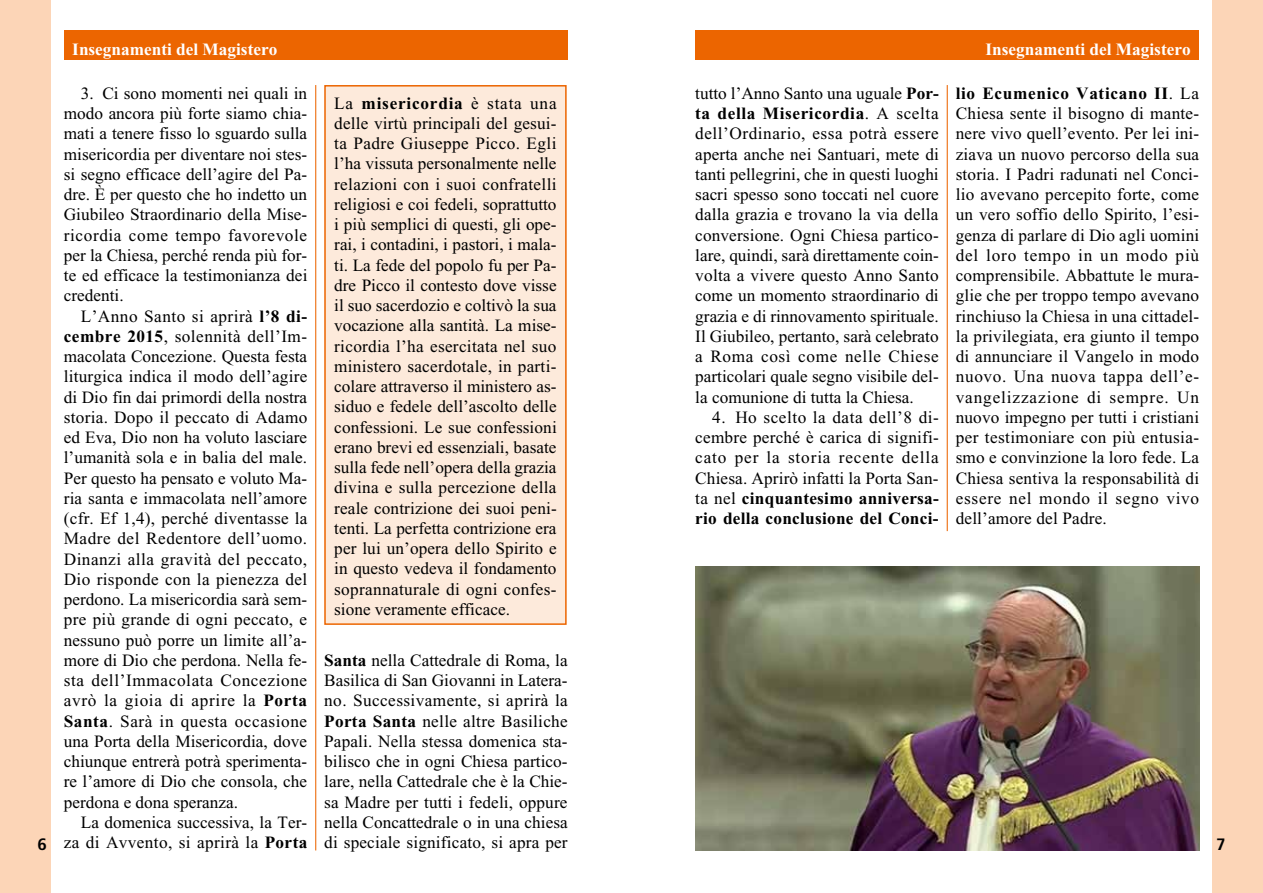
<style>
.page{position:relative;width:1263px;height:893px;background:#fff}
.page>*{position:absolute;margin:0;border:0;box-sizing:border-box;transform-origin:0 0}
.t1{font:17.25px/20.2px "Times New Roman";letter-spacing:.005em;color:#000;text-align:justify}
.t2{font:700 17.25px "Times New Roman";color:#fff}
.t3{font:700 condensed 16.5px "Frutiger";color:#000;scale:1.1 1}
.s1{font-weight:700}
</style>
<div class="page">
<hr style="left:315px;top:85px;width:1px;height:765px;background:#ec6500">
<div style="left:64px;top:30px;width:504px;height:30px;background:#ec6500"></div>
<div style="left:0;top:0;width:51px;height:893px;background:#fcd5b7"></div>
<div style="left:695px;top:30px;width:504px;height:30px;background:#ec6500"></div>
<div style="left:1212px;top:0;width:51px;height:893px;background:#fcd5b7"></div>
<hr style="left:947px;top:85px;width:1px;height:446px;background:#ec6500">
<div style="left:325px;top:86px;width:241px;height:538px;background:#fdeadb"></div>
<div style="left:324px;top:85px;width:243px;height:540px;border:2px solid #ec6500"></div>
<img style="left:695px;top:567px;width:504px;height:283px">
<p class="t2" style="left:72px;top:40px;width:207px">Insegnamenti del Magistero</p>
<p class="t2" style="left:985px;top:40px;width:207px">Insegnamenti del Magistero</p>
<p class="t1" style="left:695px;top:83px;width:245px">tutto l’Anno Santo una uguale <span class="s1">Por&shy;ta della Misericordia</span>. A scelta dell’Ordinario, essa potrà essere aperta anche nei Santuari, mete di tanti pellegrini, che in questi luoghi sacri spesso sono toccati nel cuore dalla grazia e trovano la via della conversione. Ogni Chiesa partico&shy;lare, quindi, sarà direttamente coin&shy;volta a vivere questo Anno Santo come un momento straordinario di grazia e di rinnovamento spirituale.<br>Il Giubileo, pertanto, sarà celebrato a Roma così come nelle Chiese particolari quale segno visibile del&shy;la comunione di tutta la Chiesa.</p>
<p class="t1" style="left:695px;top:407px;width:245px;text-indent:17px">4. Ho scelto la data dell’8 di&shy;cembre perché è carica di signifi&shy;cato per la storia recente della Chiesa. Aprirò infatti la Porta San&shy;ta nel <span class="s1">cinquantesimo anniversa&shy;rio della conclusione del Conci-</span></p>
<p class="t1" style="left:64px;top:83px;width:245px;text-indent:17px">3. Ci sono momenti nei quali in modo ancora più forte siamo chia&shy;mati a tenere fisso lo sguardo sulla misericordia per diventare noi stes&shy;si segno efficace dell’agire del Pa&shy;dre. È per questo che ho indetto un Giubileo Straordinario della Mise&shy;ricordia come tempo favorevole per la Chiesa, perché renda più for&shy;te ed efficace la testimonianza dei credenti.</p>
<p class="t1" style="left:64px;top:306px;width:245px;text-indent:17px">L’Anno Santo si aprirà <span class="s1">l’8 di&shy;cembre 2015</span>, solennità dell’Im&shy;macolata Concezione. Questa festa liturgica indica il modo dell’agire di Dio fin dai primordi della nostra storia. Dopo il peccato di Adamo ed Eva, Dio non ha voluto lasciare l’umanità sola e in balia del male.<br>Per questo ha pensato e voluto Ma&shy;ria santa e immacolata nell’amore (cfr. Ef 1,4), perché diventasse la Madre del Redentore dell’uomo.<br>Dinanzi alla gravità del peccato, Dio risponde con la pienezza del perdono. La misericordia sarà sem&shy;pre più grande di ogni peccato, e nessuno può porre un limite all’a&shy;more di Dio che perdona. Nella fe&shy;sta dell’Immacolata Concezione avrò la gioia di aprire la <span class="s1">Porta Santa</span>. Sarà in questa occasione una Porta della Misericordia, dove chiunque entrerà potrà sperimenta&shy;re l’amore di Dio che consola, che perdona e dona speranza.</p>
<p class="t1" style="left:64px;top:812px;width:245px;text-align:right">La domenica successiva, la Ter&shy;za di Avvento, si aprirà la <span class="s1">Porta</span></p>
<p class="t1" style="left:956px;top:83px;width:245px"><span class="s1">lio Ecumenico Vaticano II</span>. La Chiesa sente il bisogno di mante&shy;nere vivo quell’evento. Per lei ini&shy;ziava un nuovo percorso della sua storia. I Padri radunati nel Conci&shy;lio avevano percepito forte, come un vero soffio dello Spirito, l’esi&shy;genza di parlare di Dio agli uomini del loro tempo in un modo più comprensibile. Abbattute le mura&shy;glie che per troppo tempo avevano rinchiuso la Chiesa in una cittadel&shy;la privilegiata, era giunto il tempo di annunciare il Vangelo in modo nuovo. Una nuova tappa dell’e&shy;vangelizzazione di sempre. Un nuovo impegno per tutti i cristiani per testimoniare con più entusia&shy;smo e convinzione la loro fede. La Chiesa sentiva la responsabilità di essere nel mondo il segno vivo dell’amore del Padre.</p>
<p class="t1" style="left:334px;top:93px;width:224px">La <span class="s1">misericordia</span> è stata una delle virtù principali del gesui&shy;ta Padre Giuseppe Picco. Egli l’ha vissuta personalmente nelle relazioni con i suoi confratelli religiosi e coi fedeli, soprattutto i più semplici di questi, gli ope&shy;rai, i contadini, i pastori, i mala&shy;ti. La fede del popolo fu per Pa&shy;dre Picco il contesto dove visse il suo sacerdozio e coltivò la sua vocazione alla santità. La mise&shy;ricordia l’ha esercitata nel suo ministero sacerdotale, in parti&shy;colare attraverso il ministero as&shy;siduo e fedele dell’ascolto delle confessioni. Le sue confessioni erano brevi ed essenziali, basate sulla fede nell’opera della grazia divina e sulla percezione della reale contrizione dei suoi peni&shy;tenti. La perfetta contrizione era per lui un’opera dello Spirito e in questo vedeva il fondamento soprannaturale di ogni confes&shy;sione veramente efficace.</p>
<p class="t1" style="left:324px;top:650px;width:245px"><span class="s1">Santa</span> nella Cattedrale di Roma, la Basilica di San Giovanni in Latera&shy;no. Successivamente, si aprirà la <span class="s1">Porta Santa</span> nelle altre Basiliche Papali. Nella stessa domenica sta&shy;bilisco che in ogni Chiesa partico&shy;lare, nella Cattedrale che è la Chie&shy;sa Madre per tutti i fedeli, oppure nella Concattedrale o in una chiesa di speciale significato, si apra per</p>
<p class="t3" style="left:37px;top:835px;width:10px">6</p>
<p class="t3" style="left:1216px;top:835px;width:10px">7</p>
</div>
